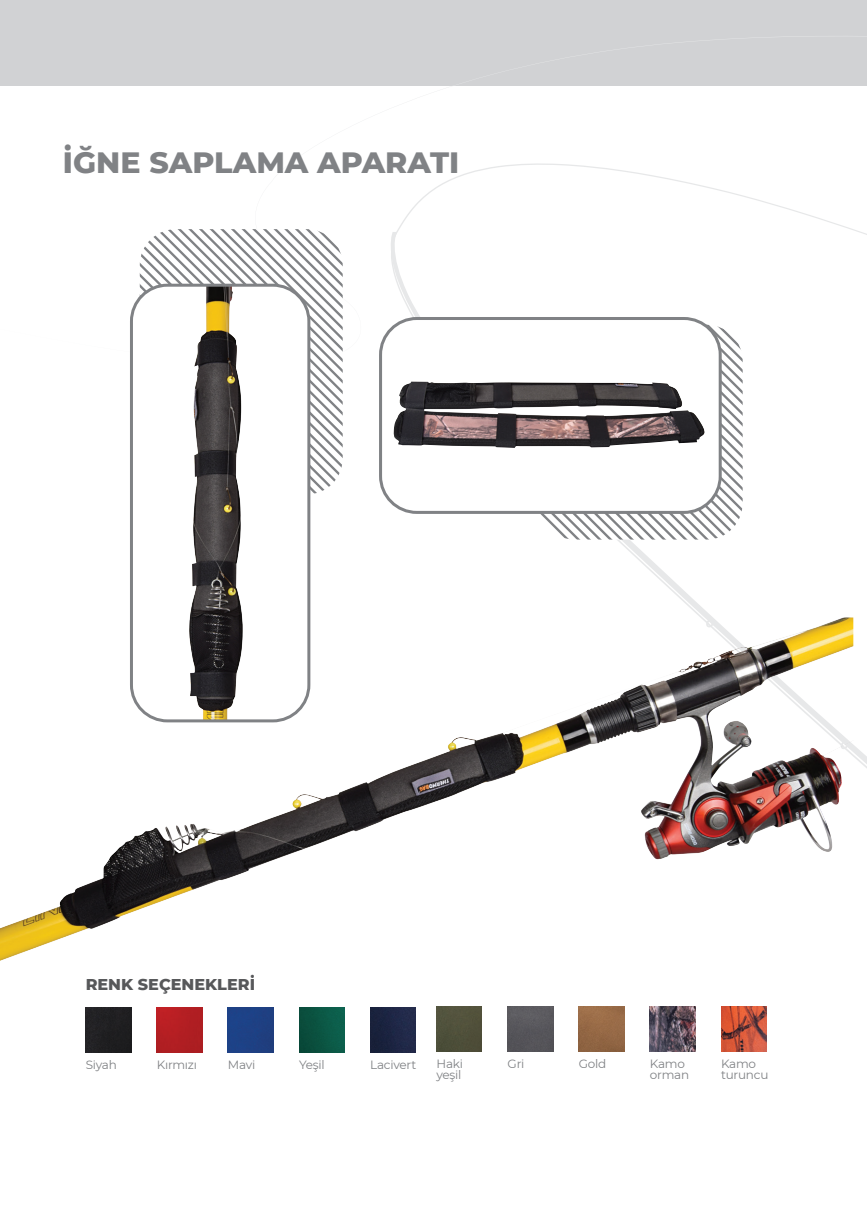
<style>
.page{position:relative;width:867px;height:1218px;background:#fff}
.page>*{position:absolute;margin:0;border:0;box-sizing:border-box;transform-origin:0 0}
.t1{font:800 30px "Montserrat";color:#808285}
.t2{font:800 16px "Montserrat";color:#57585a}
.t3{font:12px/10.4px "Montserrat";letter-spacing:-.02em;color:#808285}
</style>
<div class="page">
<div style="left:0;top:0;width:866px;height:86px;background:#d1d2d4"></div>
<svg style="left:370px;top:232px;width:496px;height:821px"></svg>
<svg style="left:842px;top:739px;width:8px;height:10px"></svg>
<img style="left:0;top:617px;width:842px;height:348px">
<svg style="left:140px;top:229px;width:202px;height:265px"></svg>
<div style="left:131px;top:285px;width:178px;height:436px;background:#fff;border-radius:36px"></div>
<img style="left:189px;top:288px;width:54px;height:430px">
<div style="left:130px;top:284px;width:180px;height:438px;border:3px solid #808285;border-radius:36px"></div>
<svg style="left:538px;top:325px;width:204px;height:215px"></svg>
<div style="left:380px;top:318px;width:340px;height:194px;background:#fff;border-radius:36px"></div>
<img style="left:393px;top:382px;width:311px;height:66px">
<div style="left:379px;top:317px;width:342px;height:197px;border:3px solid #808285;border-radius:36px"></div>
<img style="left:299px;top:1008px;width:45px;height:45px">
<div style="left:86px;top:1008px;width:45px;height:45px;background:#201f21"></div>
<img style="left:370px;top:1008px;width:45px;height:45px">
<img style="left:157px;top:1008px;width:45px;height:45px">
<div style="left:436px;top:1006px;width:46px;height:46px;background:#50503b"></div>
<div style="left:507px;top:1006px;width:46px;height:46px;background:#57565b"></div>
<img style="left:578px;top:1006px;width:46px;height:46px">
<img style="left:649px;top:1006px;width:46px;height:46px">
<img style="left:721px;top:1006px;width:45px;height:46px">
<div style="left:228px;top:1008px;width:45px;height:45px;background:#1e4185"></div>
<p class="t1" style="left:63px;top:140px;width:398px">İĞNE SAPLAMA APARATI</p>
<p class="t2" style="left:86px;top:973px;width:171px">RENK SEÇENEKLERİ</p>
<p class="t3" style="left:86px;top:1059px;width:33px">Siyah</p>
<p class="t3" style="left:436px;top:1058px;width:28px">Haki</p>
<p class="t3" style="left:436px;top:1069px;width:26px">yeşil</p>
<p class="t3" style="left:157px;top:1059px;width:42px">Kırmızı</p>
<p class="t3" style="left:228px;top:1059px;width:29px">Mavi</p>
<p class="t3" style="left:299px;top:1059px;width:27px">Yeşil</p>
<p class="t3" style="left:370px;top:1059px;width:47px">Lacivert</p>
<p class="t3" style="left:507px;top:1058px;width:18px">Gri</p>
<p class="t3" style="left:578px;top:1058px;width:29px">Gold</p>
<p class="t3" style="left:649px;top:1058px;width:41px">Kamo orman</p>
<p class="t3" style="left:721px;top:1058px;width:49px">Kamo turuncu</p>
</div>
